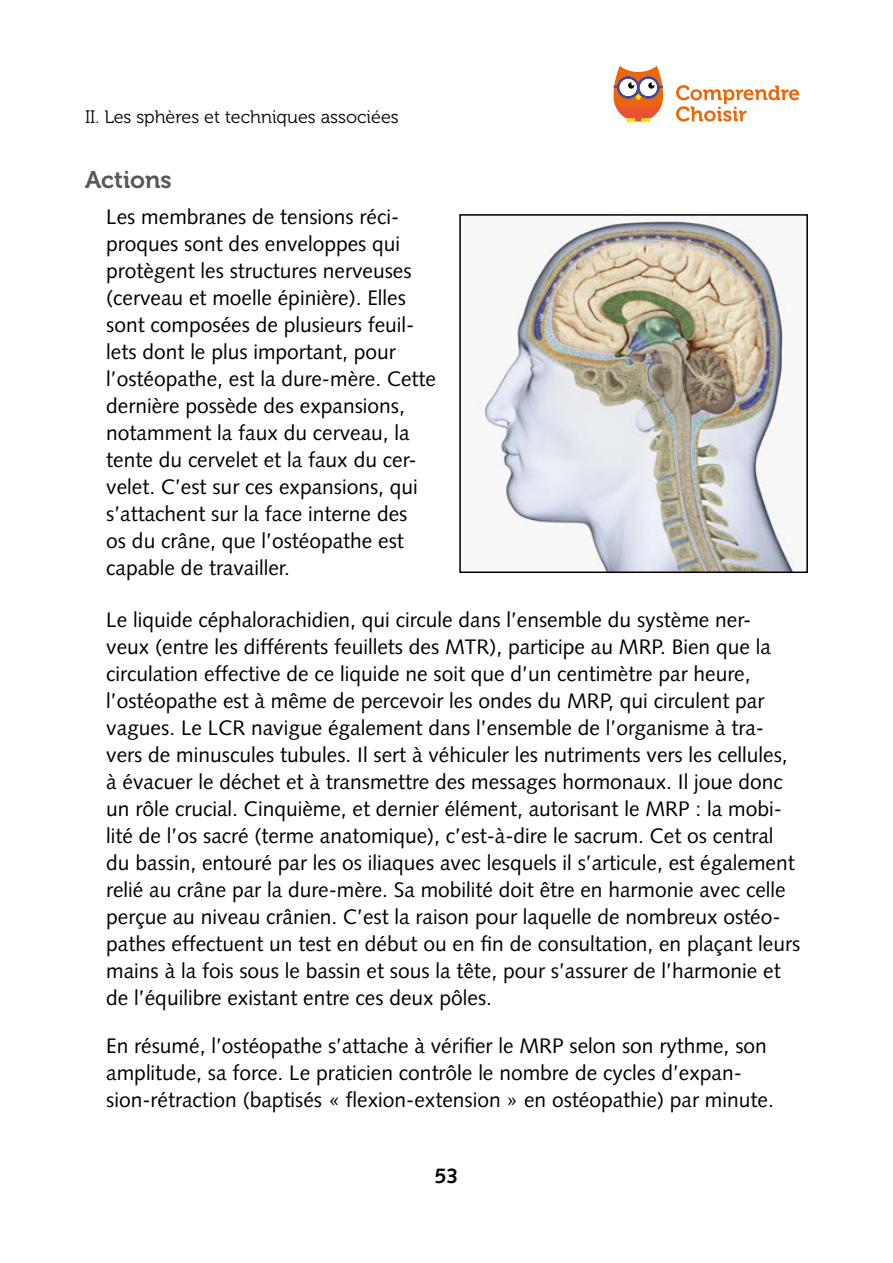
<style>
.page{position:relative;width:893px;height:1263px;background:#fff}
.page>*{position:absolute;margin:0;border:0;box-sizing:border-box;transform-origin:0 0}
.t1{font:24px "Museo 700";color:#575756}
.t2{font:21px/27px "Syntax LT";color:#000}
.t3{font:700 21px "Syntax LT";color:#000}
.t4{font:18px "Museo 300";color:#000}
</style>
<div class="page">
<svg style="left:676px;top:85px;width:123px;height:37px"></svg>
<svg style="left:614px;top:66px;width:49px;height:57px"></svg>
<img style="left:478px;top:217px;width:317px;height:353px">
<div style="left:459px;top:214px;width:349px;height:359px;border:2px solid #000"></div>
<p class="t4" style="left:85px;top:107px;width:315px">II. Les sphères et techniques associées</p>
<p class="t1" style="left:85px;top:166px;width:88px">Actions</p>
<p class="t2" style="left:106px;top:203px;width:331px">Les membranes de tensions réci&shy;proques sont des enveloppes qui protègent les structures nerveuses (cerveau et moelle épinière). Elles sont composées de plusieurs feuil&shy;lets dont le plus important, pour l’ostéopathe, est la dure-mère. Cette dernière possède des expansions, notamment la faux du cerveau, la tente du cervelet et la faux du cer&shy;velet. C’est sur ces expansions, qui s’attachent sur la face interne des<br>os du crâne, que l’ostéopathe est capable de travailler.</p>
<p class="t2" style="left:106px;top:606px;width:695px">Le liquide céphalorachidien, qui circule dans l’ensemble du système ner-<br>veux (entre les différents feuillets des MTR), participe au MRP. Bien que la circulation effective de ce liquide ne soit que d’un centimètre par heure, l’ostéopathe est à même de percevoir les ondes du MRP, qui circulent par vagues. Le LCR navigue également dans l’ensemble de l’organisme à tra&shy;vers de minuscules tubules. Il sert à véhiculer les nutriments vers les cellules, à évacuer le déchet et à transmettre des messages hormonaux. Il joue donc un rôle crucial. Cinquième, et dernier élément, autorisant le MRP : la mobi&shy;lité de l’os sacré (terme anatomique), c’est-à-dire le sacrum. Cet os central du bassin, entouré par les os iliaques avec lesquels il s’articule, est également relié au crâne par la dure-mère. Sa mobilité doit être en harmonie avec celle perçue au niveau crânien. C’est la raison pour laquelle de nombreux ostéo&shy;pathes effectuent un test en début ou en fin de consultation, en plaçant leurs mains à la fois sous le bassin et sous la tête, pour s’assurer de l’harmonie et de l’équilibre existant entre ces deux pôles.</p>
<p class="t2" style="left:106px;top:1033px;width:669px">En résumé, l’ostéopathe s’attache à vérifier le MRP selon son rythme, son amplitude, sa force. Le praticien contrôle le nombre de cycles d’expan&shy;sion-rétraction (baptisés « flexion-extension » en ostéopathie) par minute.</p>
<p class="t3" style="left:435px;top:1164px;width:25px">53</p>
</div>
